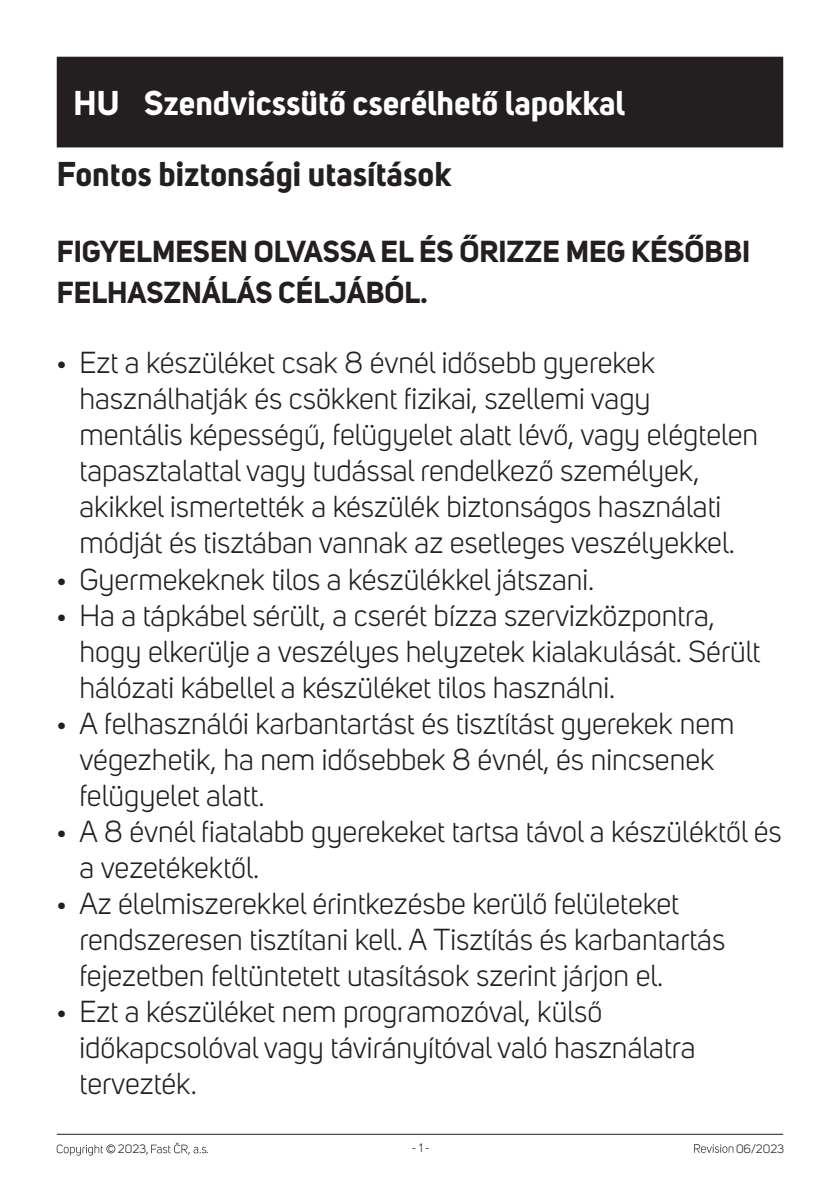
<style>
.page{position:relative;width:840px;height:1191px;background:#fff}
.page>*{position:absolute;margin:0;border:0;box-sizing:border-box;transform-origin:0 0}
.t1{font:700 34px "Uni Sans";color:#fff}
.t2{font:700 34px "Uni Sans";color:#231f20}
.t3{font:30px/36px "Uni Sans";color:#231f20}
.t4{font:700 30px/40.8px "Uni Sans";color:#231f20}
.t5{font:12px "Uni Sans";color:#231f20}
.s1{font-size:23px}
</style>
<div class="page">
<hr style="left:57px;top:1133px;width:725px;height:1px;background:#231f20">
<svg style="left:694px;top:1144px;width:39px;height:8px"></svg>
<svg style="left:57px;top:1144px;width:58px;height:11px"></svg>
<svg style="left:151px;top:1142px;width:55px;height:12px"></svg>
<div style="left:57px;top:57px;width:725px;height:90px;background:#231f20"></div>
<p class="t1" style="left:73px;top:82px;width:552px">HU Szendvicssütő cserélhető lapokkal</p>
<p class="t2" style="left:57px;top:153px;width:396px">Fontos biztonsági utasítások</p>
<p class="t4" style="left:57px;top:231px;width:694px">FIGYELMESEN OLVASSA EL ÉS ŐRIZZE MEG KÉSŐBBI<br>FELHASZNÁLÁS CÉLJÁBÓL.</p>
<p class="t3" style="left:79px;top:345px;width:680px;text-indent:-23px"><span class="s1">•</span> Ezt a készüléket csak 8 évnél idősebb gyerekek használhatják és csökkent fizikai, szellemi vagy mentális képességű, felügyelet alatt lévő, vagy elégtelen tapasztalattal vagy tudással rendelkező személyek, akikkel ismertették a készülék biztonságos használati módját és tisztában vannak az esetleges veszélyekkel.</p>
<p class="t3" style="left:57px;top:561px;width:539px"><span class="s1">•</span> Gyermekeknek tilos a készülékkel játszani.</p>
<p class="t3" style="left:79px;top:597px;width:682px;text-indent:-23px"><span class="s1">•</span> Ha a tápkábel sérült, a cserét bízza szervizközpontra, hogy elkerülje a veszélyes helyzetek kialakulását. Sérült hálózati kábellel a készüléket tilos használni.</p>
<p class="t3" style="left:79px;top:705px;width:656px;text-indent:-23px"><span class="s1">•</span> A felhasználói karbantartást és tisztítást gyerekek nem végezhetik, ha nem idősebbek 8 évnél, és nincsenek felügyelet alatt.</p>
<p class="t3" style="left:79px;top:813px;width:703px;text-indent:-23px"><span class="s1">•</span> A 8 évnél fiatalabb gyerekeket tartsa távol a készüléktől és a vezetékektől.</p>
<p class="t3" style="left:79px;top:885px;width:647px;text-indent:-23px"><span class="s1">•</span> Az élelmiszerekkel érintkezésbe kerülő felületeket rendszeresen tisztítani kell. A Tisztítás és karbantartás fejezetben feltüntetett utasítások szerint járjon el.</p>
<p class="t3" style="left:79px;top:993px;width:617px;text-indent:-23px"><span class="s1">•</span> Ezt a készüléket nem programozóval, külső időkapcsolóval vagy távirányítóval való használatra tervezték.</p>
<p class="t5" style="left:118px;top:1142px;width:32px">2023,</p>
<p class="t5" style="left:206px;top:1142px;width:4px">.</p>
<p class="t5" style="left:411px;top:1141px;width:19px">- 1 -</p>
<p class="t5" style="left:735px;top:1141px;width:50px">06/2023</p>
</div>
